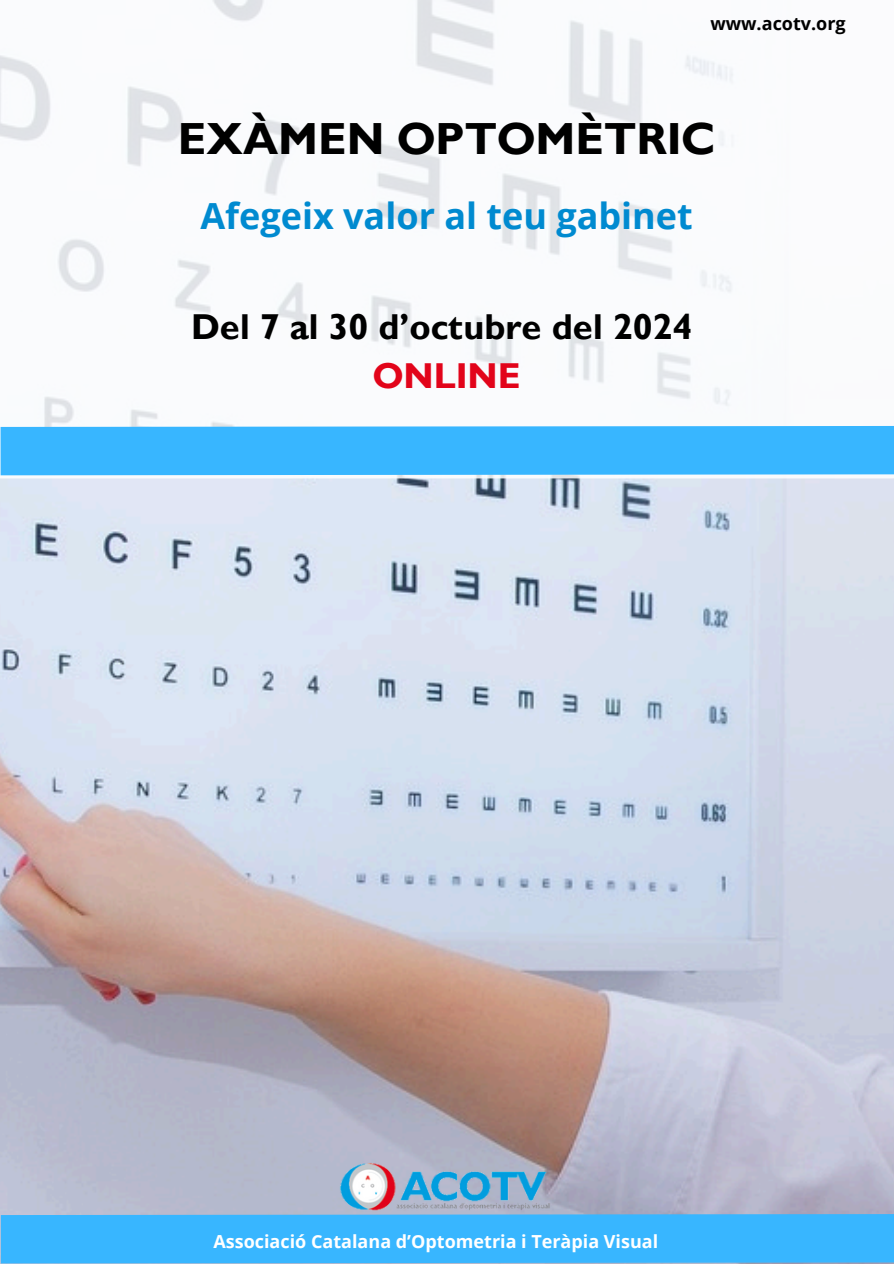
<style>
.page{position:relative;width:894px;height:1264px;background:#fff}
.page>*{position:absolute;margin:0;border:0;box-sizing:border-box;transform-origin:0 0}
.t1{font:700 45px "Gill Sans MT Std";color:#000}
.t2{font:700 36px/49.5px "Gill Sans MT Std";color:#000;text-align:center}
.t3{font:700 36px "Open Sans";color:#008ad0}
.t4{font:700 18px "Open Sans";color:#fff}
.t5{font:700 18px "Open Sans";color:#000}
.s1{color:#e2041a}
</style>
<div class="page">
<img style="left:0;top:499px;width:893px;height:690px">
<svg style="left:0;top:0;width:733px;height:401px"></svg>
<svg style="left:0;top:401px;width:893px;height:98px"></svg>
<svg style="left:0;top:1189px;width:893px;height:74px;background:#5bb5ef"></svg>
<img style="left:335px;top:1152px;width:222px;height:64px">
<p class="t5" style="left:710px;top:11px;width:137px">www.acotv.org</p>
<h1 class="t1" style="left:178px;top:123px;width:539px">EXÀMEN OPTOMÈTRIC</h1>
<h2 class="t3" style="left:200px;top:190px;width:493px">Afegeix valor al teu gabinet</h2>
<h2 class="t2" style="left:191px;top:307px;width:503px">Del 7 al 30 d’octubre del 2024<br><span class="s1">ONLINE</span></h2>
<p class="t4" style="left:213px;top:1228px;width:446px">Associació Catalana d’Optometria i Teràpia Visual</p>
</div>
